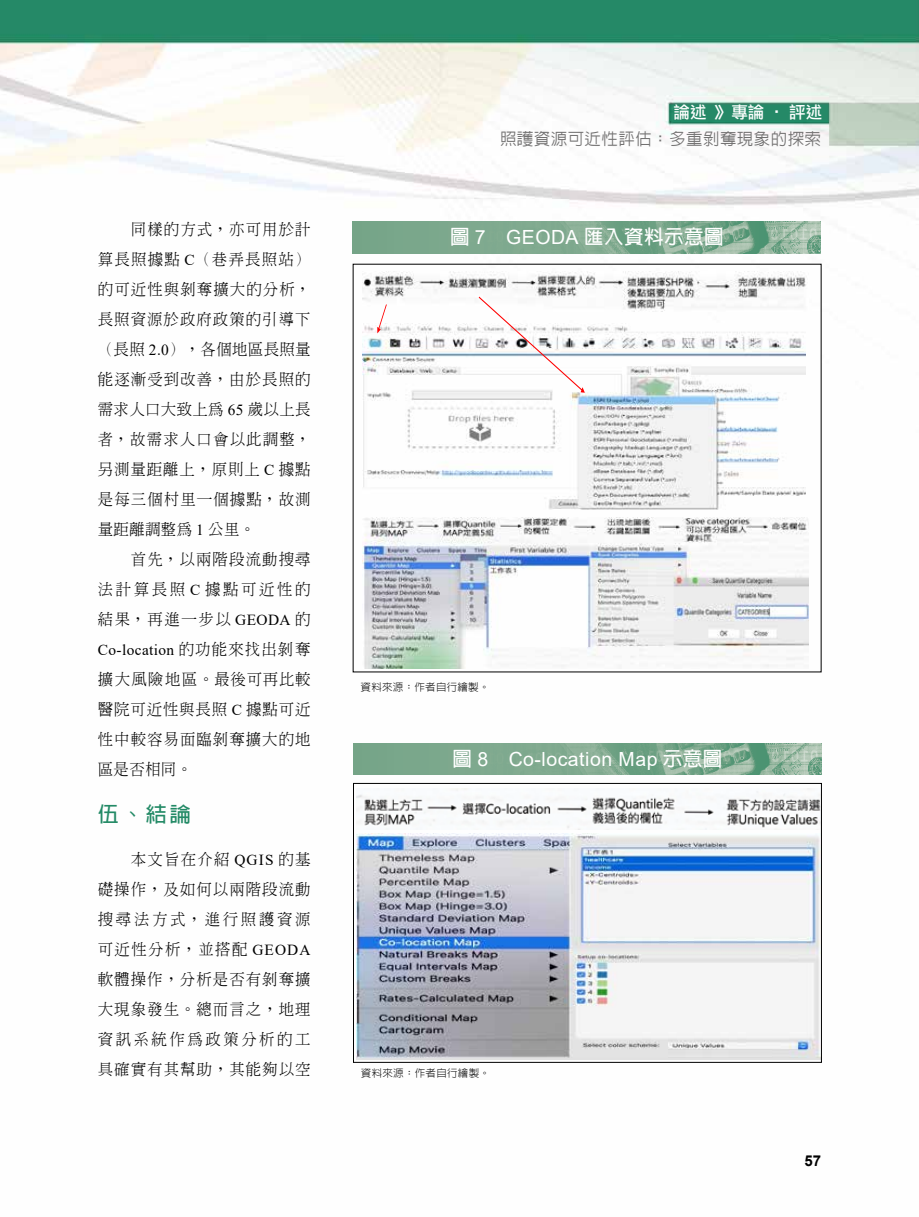
<style>
.page{position:relative;width:919px;height:1217px;background:#fff}
.page>*{position:absolute;margin:0;border:0;box-sizing:border-box;transform-origin:0 0}
.t1{font:700 21px "Lin Gothic";color:#238a66}
.t2{font:19.5px "Arial";letter-spacing:.025em;color:#fff}
.t3{font:700 19.5px "Lin Gothic";letter-spacing:.025em;color:#fff}
.t4{font:500 16.5px "Lin Gothic";letter-spacing:.025em;color:#727171}
.t5{font:16.5px "DF Li Hei Md WIN BF";color:#fff}
.t6{font:300 15.3px/30px "Inn Ming";letter-spacing:.07em;color:#000;text-align:justify}
.t7{font:15.3px "Times New Roman";letter-spacing:.025em;color:#000}
.t8{font:700 15px "Arial";color:#000}
.t9{font:300 10.5px "Lin Gothic";letter-spacing:.025em;color:#000}
.s1{font-family:"Times New Roman";font-weight:400}
.s2{font-family:"Inn Ming";font-weight:300}
.s3{font-family:"Arial";font-weight:400}
.s4{font-family:"Lin Gothic";font-weight:700}
</style>
<div class="page">
<img style="left:0;top:0;width:918px;height:1063px">
<img style="left:353px;top:743px;width:468px;height:31px">
<img style="left:353px;top:221px;width:467px;height:32px">
<img style="left:357px;top:788px;width:462px;height:41px">
<img style="left:357px;top:833px;width:462px;height:226px">
<div style="left:353px;top:782px;width:468px;height:280px;border:1px solid #000"></div>
<img style="left:362px;top:272px;width:446px;height:39px">
<img style="left:362px;top:323px;width:443px;height:186px">
<img style="left:362px;top:517px;width:446px;height:151px">
<svg style="left:377px;top:304px;width:10px;height:29px"></svg>
<svg style="left:478px;top:296px;width:107px;height:96px"></svg>
<p class="t6" style="left:98px;top:214px;width:214px;text-indent:33px">同樣的方式，亦可用於計算長照據點 <span class="s1">C</span>（巷弄長照站）的可近性與剝奪擴大的分析，長照資源於政府政策的引導下（長照 <span class="s1">2.0</span>），各個地區長照量能逐漸受到改善，由於長照的需求人口大致上為 <span class="s1">65</span> 歲以上長者，故需求人口會以此調整，另測量距離上，原則上 <span class="s1">C</span> 據點是每三個村里一個據點，故測量距離調整為 <span class="s1">1</span> 公里。</p>
<p class="t6" style="left:98px;top:544px;width:214px;text-indent:33px">首先，以兩階段流動搜尋法計算長照 <span class="s1">C</span> 據點可近性的結果，再進一步以 <span class="s1">GEODA</span> 的</p>
<p class="t7" style="left:98px;top:639px;width:214px">Co-location <span class="s2">的功能來找出剝奪</span></p>
<p class="t6" style="left:98px;top:664px;width:214px">擴大風險地區。最後可再比較醫院可近性與長照 <span class="s1">C</span> 據點可近性中較容易面臨剝奪擴大的地區是否相同。</p>
<h1 class="t1" style="left:98px;top:803px;width:94px">伍、結論</h1>
<p class="t6" style="left:98px;top:843px;width:214px;text-indent:33px">本文旨在介紹 <span class="s1">QGIS</span> 的基礎操作，及如何以兩階段流動搜尋法方式，進行照護資源可近性分析，並搭配 <span class="s1">GEODA</span>軟體操作，分析是否有剝奪擴大現象發生。總而言之，地理資訊系統作為政策分析的工具確實有其幫助，其能夠以空</p>
<p class="t5" style="left:673px;top:104px;width:150px">論述 》專論 ‧ 評述</p>
<p class="t4" style="left:500px;top:130px;width:322px">照護資源可近性評估：多重剝奪現象的探索</p>
<p class="t3" style="left:450px;top:226px;width:275px">圖 <span class="s3">7 GEODA</span> 匯入資料示意圖</p>
<p class="t9" style="left:360px;top:681px;width:130px">資料來源：作者自行繪製。</p>
<p class="t2" style="left:452px;top:745px;width:271px"><span class="s4">圖</span> 8 Co-location Map <span class="s4">示意圖</span></p>
<p class="t9" style="left:361px;top:1067px;width:130px">資料來源：作者自行繪製。</p>
<p class="t8" style="left:804px;top:1149px;width:18px">57</p>
</div>
